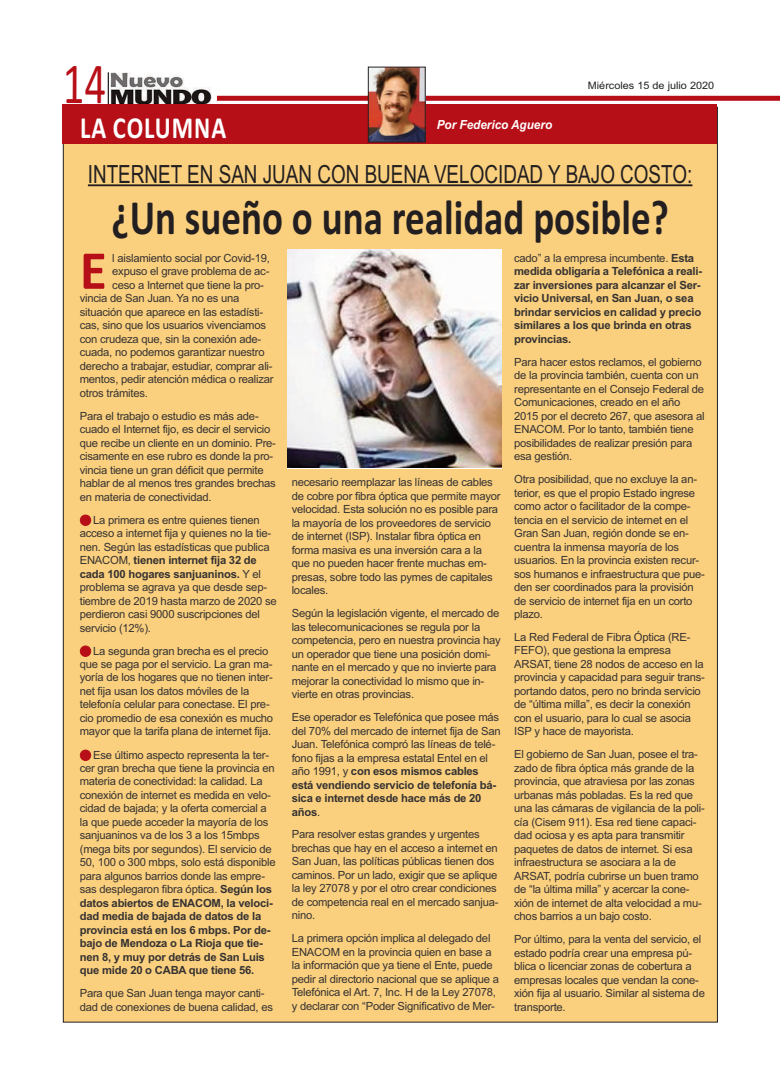
<style>
.page{position:relative;width:780px;height:1088px;background:#fff}
.page>*{position:absolute;margin:0;border:0;box-sizing:border-box;transform-origin:0 0}
.t1{font:58.25px "Calibri";color:#b70f17;scale:.73 1}
.t2{font:700 55.5px "Calibri";color:#b70f17}
.t3{font:700 49.5px "Calibri";color:#231f20;scale:.79 1}
.t4{font:700 30.75px "Calibri";letter-spacing:.04em;color:#fff;scale:.8 1}
.t5{font:25.12px "Arial";color:#231f20;scale:.75 1}
.t6{font:italic 700 12.5px "Arial";color:#fff;scale:.94 1}
.t7{font:11.25px/13.5px "Arial";letter-spacing:-.02em;color:#363231}
.t8{font:700 11.25px/13.5px "Arial";letter-spacing:-.02em;color:#363231}
.t9{font:10.25px "Arial";color:#231f20;scale:1.06 1}
.s1{color:#b70f17}
.s2{font-weight:700}
.s3{font-weight:400}
</style>
<div class="page">
<div style="left:217px;top:96px;width:563px;height:5px;background:#b70f17"></div>
<img style="left:110px;top:72px;width:103px;height:33px">
<hr style="left:108px;top:72px;width:1px;height:39px;background:#231f20">
<div style="left:63px;top:107px;width:654px;height:915px;background:#fad07f"></div>
<div style="left:63px;top:105px;width:654px;height:39px;background:#b70f17"></div>
<img style="left:370px;top:69px;width:53px;height:71px">
<div style="left:368px;top:67px;width:57px;height:75px;border:1px solid #231f20"></div>
<hr style="left:88px;top:184px;width:604px;height:2px;background:#231f20">
<img style="left:287px;top:250px;width:215px;height:218px">
<h1 class="t1" style="left:63px;top:49px;width:61px">14</h1>
<h3 class="t4" style="left:80px;top:109px;width:184px">LA COLUMNA</h3>
<p class="t6" style="left:437px;top:117px;width:124px">Por Federico Aguero</p>
<p class="t9" style="left:587px;top:79px;width:121px">Miércoles 15 de julio 2020</p>
<h3 class="t5" style="left:88px;top:159px;width:807px">INTERNET EN SAN JUAN CON BUENA VELOCIDAD Y BAJO COSTO:</h3>
<h3 class="t3" style="left:112px;top:187px;width:706px">¿Un sueño o una realidad posible?</h3>
<h2 class="t2" style="left:80px;top:237px;width:29px">E</h2>
<p class="t7" style="left:112px;top:251px;width:159px">l aislamiento social por Covid-19,</p>
<p class="t7" style="left:112px;top:265px;width:159px">expuso el grave problema de ac-</p>
<p class="t7" style="left:112px;top:278px;width:153px">ceso a Internet que tiene la pro-</p>
<p class="t7" style="left:80px;top:292px;width:161px">vincia de San Juan. Ya no es una</p>
<p class="t7" style="left:80px;top:305px;width:185px">situación que aparece en las estadísti-</p>
<p class="t7" style="left:80px;top:319px;width:188px">cas, sino que los usuarios vivenciamos</p>
<p class="t7" style="left:80px;top:332px;width:183px">con crudeza que, sin la conexión ade-</p>
<p class="t7" style="left:80px;top:346px;width:186px">cuada, no podemos garantizar nuestro</p>
<p class="t7" style="left:80px;top:359px;width:194px">derecho a trabajar, estudiar, comprar ali-</p>
<p class="t7" style="left:80px;top:373px;width:195px">mentos, pedir atención médica o realizar</p>
<p class="t7" style="left:80px;top:386px;width:70px">otros trámites.</p>
<p class="t7" style="left:80px;top:409px;width:198px">Para el trabajo o estudio es más ade&shy;cuado el Internet fijo, es decir el servicio que recibe un cliente en un dominio. Pre&shy;cisamente en ese rubro es donde la pro&shy;vincia tiene un gran déficit que permite hablar de al menos tres grandes brechas en materia de conectividad.</p>
<p class="t7" style="left:80px;top:513px;width:198px"><span class="s1">●</span> La primera es entre quienes tienen acceso a internet fija y quienes no la tie&shy;nen. Según las estadísticas que publica ENACOM, <span class="s2">tienen internet fija 32 de cada 100 hogares sanjuaninos.</span> Y el problema se agrava ya que desde sep&shy;tiembre de 2019 hasta marzo de 2020 se perdieron casi 9000 suscripciones del servicio (12%).</p>
<p class="t7" style="left:80px;top:644px;width:195px"><span class="s1">●</span> La segunda gran brecha es el precio que se paga por el servicio. La gran ma&shy;yoría de los hogares que no tienen inter&shy;net fija usan los datos móviles de la telefonía celular para conectase. El pre&shy;cio promedio de esa conexión es mucho mayor que la tarifa plana de internet fija.</p>
<p class="t7" style="left:80px;top:748px;width:197px"><span class="s1">●</span> Ese último aspecto representa la ter&shy;cer gran brecha que tiene la provincia en materia de conectividad: la calidad. La conexión de internet es medida en velo&shy;cidad de bajada; y la oferta comercial a la que puede acceder la mayoría de los sanjuaninos va de los 3 a los 15mbps (mega bits por segundos). El servicio de 50, 100 o 300 mbps, solo está disponible para algunos barrios donde las empre&shy;sas desplegaron fibra óptica. <span class="s2">Según los datos abiertos de ENACOM, la veloci&shy;dad media de bajada de datos de la provincia está en los 6 mbps. Por de&shy;bajo de Mendoza o La Rioja que tie&shy;nen 8, y muy por detrás de San Luis que mide 20 o CABA que tiene 56.</span></p>
<p class="t7" style="left:80px;top:986px;width:195px">Para que San Juan tenga mayor canti&shy;dad de conexiones de buena calidad, es</p>
<p class="t7" style="left:292px;top:476px;width:210px">necesario reemplazar las líneas de cables de cobre por fibra óptica que permite mayor velocidad. Esta solución no es posible para la mayoría de los proveedores de servicio de internet (ISP). Instalar fibra óptica en forma masiva es una inversión cara a la que no pueden hacer frente muchas em&shy;presas, sobre todo las pymes de capitales locales.</p>
<p class="t7" style="left:292px;top:606px;width:211px">Según la legislación vigente, el mercado de las telecomunicaciones se regula por la competencia, pero en nuestra provincia hay un operador que tiene una posición domi&shy;nante en el mercado y que no invierte para mejorar la conectividad lo mismo que in&shy;vierte en otras provincias.</p>
<p class="t7" style="left:292px;top:710px;width:210px">Ese operador es Telefónica que posee más del 70% del mercado de internet fija de San Juan. Telefónica compró las líneas de telé&shy;fono fijas a la empresa estatal Entel en el año 1991, y <span class="s2">con esos mismos cables está vendiendo servicio de telefonía bá&shy;sica e internet desde hace más de 20 años</span>.</p>
<p class="t7" style="left:292px;top:828px;width:208px">Para resolver estas grandes y urgentes brechas que hay en el acceso a internet en San Juan, las políticas públicas tienen dos caminos. Por un lado, exigir que se aplique la ley 27078 y por el otro crear condiciones de competencia real en el mercado sanjua&shy;nino.</p>
<p class="t7" style="left:292px;top:932px;width:209px">La primera opción implica al delegado del ENACOM en la provincia quien en base a la información que ya tiene el Ente, puede pedir al directorio nacional que se aplique a Telefónica el Art. 7, Inc. H de la Ley 27078, y declarar con “Poder Significativo de Mer-</p>
<p class="t8" style="left:514px;top:251px;width:189px"><span class="s3">cado” a la empresa incumbente.</span> Esta medida obligaría a Telefónica a reali&shy;zar inversiones para alcanzar el Ser&shy;vicio Universal, en San Juan, o sea brindar servicios en calidad y precio similares a los que brinda en otras provincias.</p>
<p class="t7" style="left:514px;top:355px;width:192px">Para hacer estos reclamos, el gobierno de la provincia también, cuenta con un representante en el Consejo Federal de Comunicaciones, creado en el año 2015 por el decreto 267, que asesora al ENACOM. Por lo tanto, también tiene posibilidades de realizar presión para esa gestión.</p>
<p class="t7" style="left:514px;top:472px;width:192px">Otra posibilidad, que no excluye la an&shy;terior, es que el propio Estado ingrese como actor o facilitador de la compe&shy;tencia en el servicio de internet en el Gran San Juan, región donde se en&shy;cuentra la inmensa mayoría de los usuarios. En la provincia existen recur&shy;sos humanos e infraestructura que pue&shy;den ser coordinados para la provisión de servicio de internet fija en un corto plazo.</p>
<p class="t7" style="left:514px;top:630px;width:192px">La Red Federal de Fibra Óptica (RE-FEFO), que gestiona la empresa ARSAT, tiene 28 nodos de acceso en la provincia y capacidad para seguir trans&shy;portando datos, pero no brinda servicio de “última milla”, es decir la conexión con el usuario, para lo cual se asocia ISP y hace de mayorista.</p>
<p class="t7" style="left:514px;top:748px;width:192px">El gobierno de San Juan, posee el tra&shy;zado de fibra óptica más grande de la provincia, que atraviesa por las zonas urbanas más pobladas. Es la red que una las cámaras de vigilancia de la poli&shy;cía (Cisem 911). Esa red tiene capaci&shy;dad ociosa y es apta para transmitir paquetes de datos de internet. Si esa infraestructura se asociara a la de ARSAT, podría cubrirse un buen tramo de “la última milla” y acercar la cone&shy;xión de internet de alta velocidad a mu&shy;chos barrios a un bajo costo.</p>
<p class="t7" style="left:514px;top:932px;width:192px">Por último, para la venta del servicio, el estado podría crear una empresa pú&shy;blica o licenciar zonas de cobertura a empresas locales que vendan la cone&shy;xión fija al usuario. Similar al sistema de transporte.</p>
</div>
